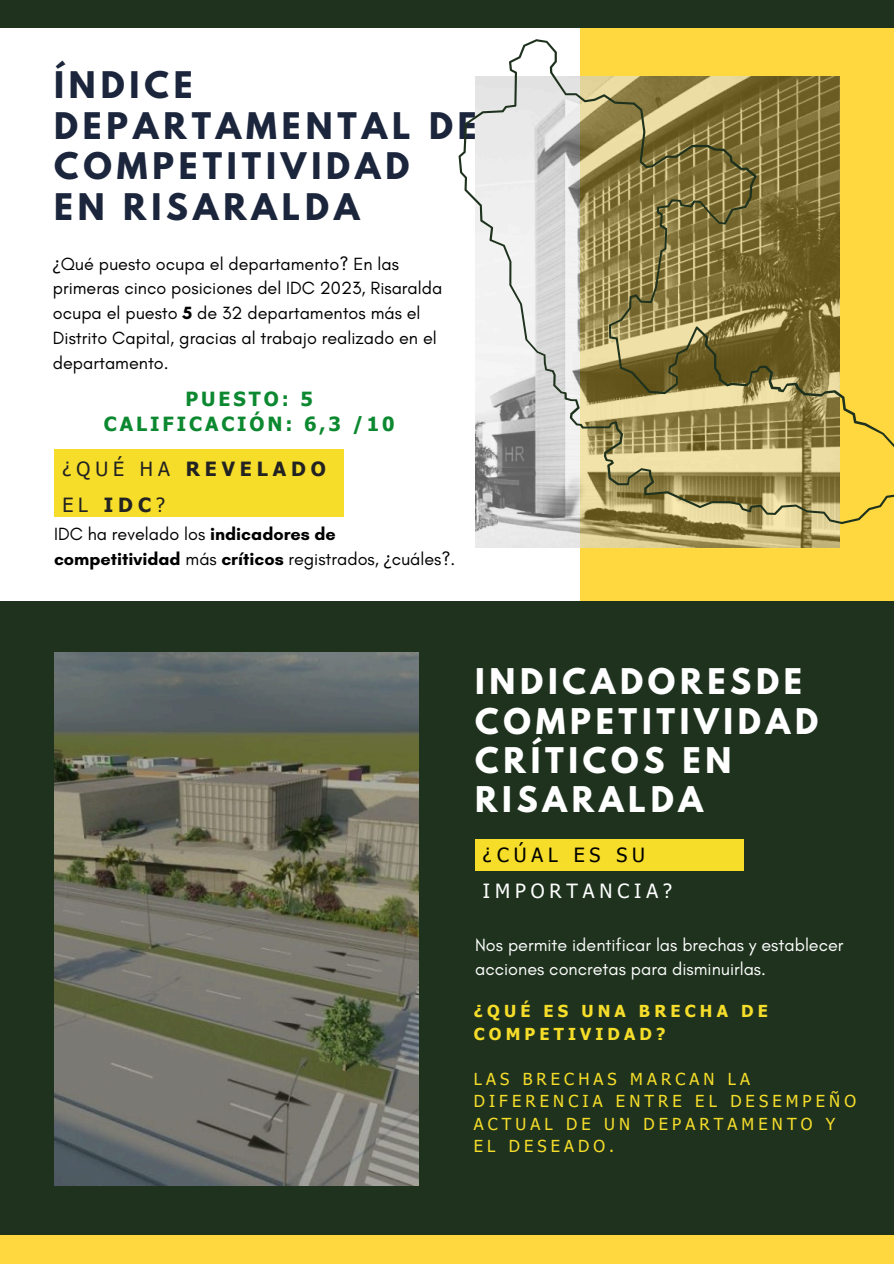
<style>
.page{position:relative;width:894px;height:1264px;background:#fff}
.page>*{position:absolute;margin:0;border:0;box-sizing:border-box;transform-origin:0 0}
.t1{font:700 32.55px/40.5px "League Spartan";letter-spacing:.15em;color:#1b253c}
.t2{font:700 31.35px/39.3px "League Spartan";letter-spacing:.15em;color:#fff}
.t3{font:700 19.5px/24.8px "Tahoma";letter-spacing:.15em;color:#0c8830;text-align:center}
.t4{font:19.5px/36px "Tahoma";letter-spacing:.25em;color:#fdfefd}
.t5{font:700 19.5px/36px "Tahoma";letter-spacing:.25em;color:#222}
.t6{font:18px/24.8px "Glacial Indifference";color:#000}
.t7{font:18px/24.8px "Glacial Indifference";color:#fdfefd}
.t8{font:16.5px/22.5px "Tahoma";letter-spacing:.25em;color:#f6dd2a}
.t9{font:700 16.5px/22.5px "Tahoma";letter-spacing:.25em;color:#f6dd2a}
.s1{font-family:"Noto Sans"}
.s2{font-weight:700}
.s3{font-weight:400}
.s4{color:#000}
</style>
<div class="page">
<div style="left:580px;top:14px;width:313px;height:607px;background:#ffd840"></div>
<div style="left:0;top:601px;width:893px;height:634px;background:#1e321e"></div>
<div style="left:0;top:0;width:893px;height:27px;background:#1e321e"></div>
<div style="left:0;top:1235px;width:893px;height:28px;background:#ffd840"></div>
<img style="left:475px;top:524px;width:364px;height:23px">
<img style="left:54px;top:653px;width:364px;height:532px">
<div style="left:54px;top:449px;width:289px;height:68px;background:#f6dd2a"></div>
<div style="left:475px;top:839px;width:268px;height:31px;background:#f6dd2a"></div>
<svg style="left:458px;top:39px;width:435px;height:485px"></svg>
<p class="t1" style="left:54px;top:69px;width:424px">ÍNDICE<br>DEPARTAMENTAL DE<br>COMPETITIVIDAD<br>EN RISARALDA</p>
<h1 class="t6" style="left:53px;top:251px;width:391px"><span class="s1">¿</span>Qué puesto ocupa el departamento? En las primeras cinco posiciones del IDC 2023, Risaralda ocupa el puesto <span class="s2">5</span> de 32 departamentos más el Distrito Capital, gracias al trabajo realizado en el departamento.</h1>
<h1 class="t3" style="left:104px;top:386px;width:292px">PUESTO: 5<br>CALIFICACIÓN: 6,3 /10</h1>
<h4 class="t5" style="left:62px;top:451px;width:265px"><span class="s3">¿QUÉ HA</span> REVELADO<br><span class="s3">EL</span> IDC<span class="s3">?</span></h4>
<p class="t6" style="left:54px;top:521px;width:403px">IDC ha revelado los <span class="s2">indicadores de competitividad</span> más <span class="s2">críticos</span> registrados, <span class="s1">¿</span>cuáles?.</p>
<p class="t2" style="left:475px;top:666px;width:344px">INDICADORESDE<br>COMPETITIVIDAD<br>CRÍTICOS EN<br>RISARALDA</p>
<h2 class="t4" style="left:483px;top:836px;width:191px"><span class="s4">¿CÚAL ES SU<br></span>IMPORTANCIA?</h2>
<h3 class="t7" style="left:475px;top:931px;width:370px">Nos permite identificar las brechas y establecer acciones concretas para disminuirlas.</h3>
<h4 class="t9" style="left:473px;top:999px;width:295px">¿QUÉ ES UNA BRECHA DE<br>COMPETIVIDAD?</h4>
<p class="t8" style="left:473px;top:1066px;width:383px">LAS BRECHAS MARCAN LA<br>DIFERENCIA ENTRE EL DESEMPEÑO<br>ACTUAL DE UN DEPARTAMENTO Y<br>EL DESEADO.</p>
</div>
